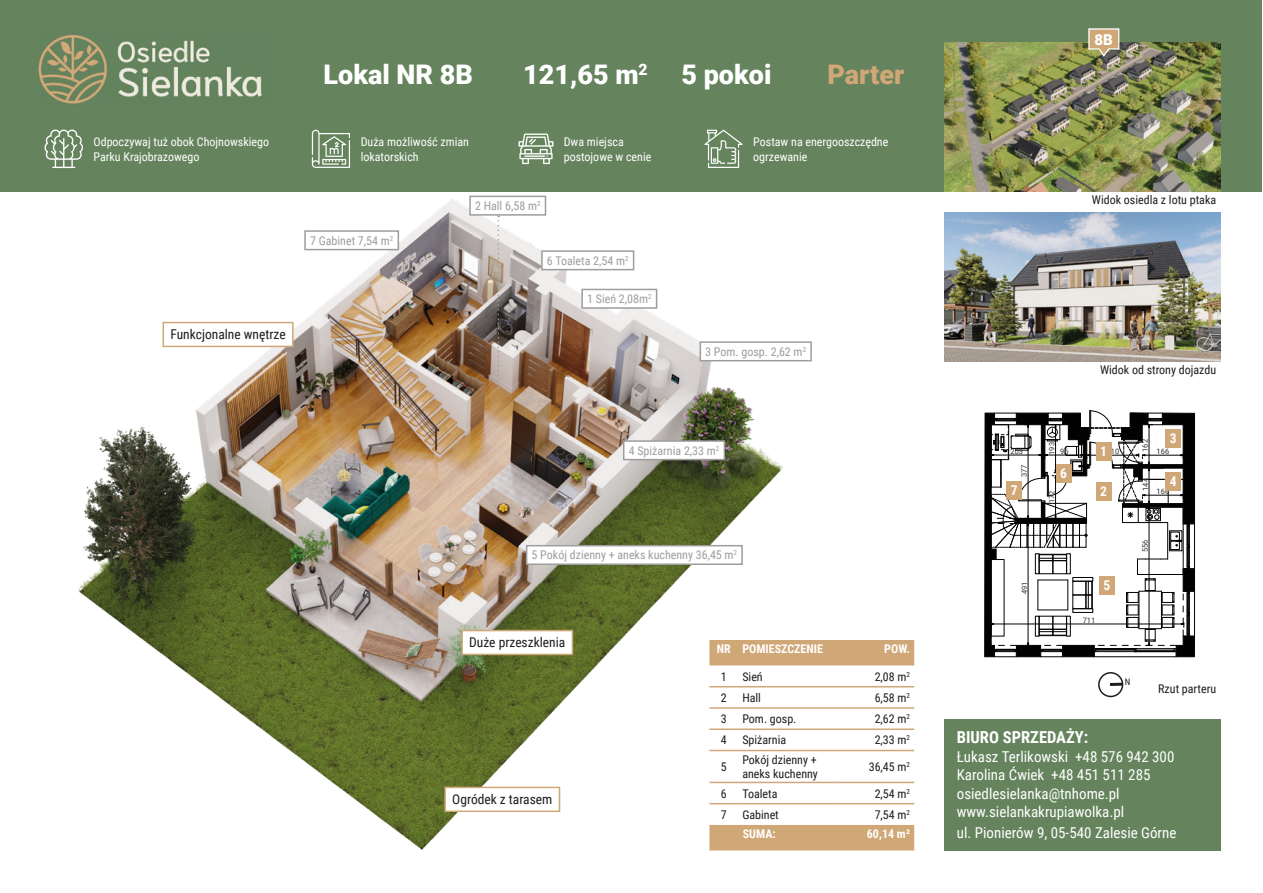
<style>
.page{position:relative;width:1263px;height:893px;background:#fff}
.page>*{position:absolute;margin:0;border:0;box-sizing:border-box;transform-origin:0 0}
.t1{font:900 27px "Roboto";color:#fff}
.t2{font:900 27px "Roboto";color:#d0a777}
.t3{font:700 16.5px "Roboto Condensed";color:#fff}
.t4{font:15px/18.6px "Roboto Condensed";color:#fff}
.pinezki_rzut_z_lotu_ptaka{font:900 15px "Roboto";color:#fff}
.t5{font:13.5px "Roboto Condensed";color:#1d1d1b}
.t6{font:700 13.5px "Roboto Condensed";color:#fff}
.t7{font:12px/14.4px "Roboto Condensed";color:#1d1d1b}
.t8{font:12px/14.4px "Roboto Condensed";color:#fff}
.t9{font:12px "Roboto Condensed";color:#9d9d9d}
.t10{font:700 12px "Roboto Condensed";color:#fff}
.t11{font:9px "Roboto Condensed";color:#1d1d1b}
.t12{font:7.5px "Roboto";color:#333}
</style>
<div class="page">
<div style="left:1px;top:0;width:1261px;height:191px;background:#65835d"></div>
<img style="left:944px;top:213px;width:276px;height:148px">
<img style="left:944px;top:43px;width:276px;height:148px">
<img style="left:78px;top:198px;width:714px;height:652px">
<svg style="left:984px;top:410px;width:211px;height:247px"></svg>
<div style="left:944px;top:719px;width:276px;height:131px;background:#65835d"></div>
<svg style="left:312px;top:130px;width:38px;height:38px"></svg>
<svg style="left:45px;top:129px;width:38px;height:39px"></svg>
<svg style="left:704px;top:130px;width:39px;height:38px"></svg>
<svg style="left:519px;top:134px;width:34px;height:30px"></svg>
<div style="left:1098px;top:672px;width:26px;height:25px;border:2px solid #1d1d1b;border-radius:50%"></div>
<svg style="left:1110px;top:683px;width:13px;height:3px"></svg>
<div style="left:1096px;top:443px;width:15px;height:18px;background:#d0a777"></div>
<div style="left:1096px;top:483px;width:15px;height:18px;background:#d0a777"></div>
<div style="left:1165px;top:429px;width:16px;height:18px;background:#d0a777"></div>
<div style="left:1056px;top:464px;width:15px;height:19px;background:#d0a777"></div>
<div style="left:1099px;top:576px;width:15px;height:18px;background:#d0a777"></div>
<div style="left:1165px;top:473px;width:16px;height:18px;background:#d0a777"></div>
<div style="left:527px;top:546px;width:215px;height:18px;background:#fff"></div>
<div style="left:526px;top:545px;width:217px;height:20px;border:2px solid #9d9d9d"></div>
<div style="left:445px;top:787px;width:114px;height:24px;background:#fff"></div>
<div style="left:444px;top:787px;width:116px;height:25px;border:2px solid #d0a777"></div>
<div style="left:624px;top:441px;width:100px;height:19px;background:#fff"></div>
<div style="left:623px;top:440px;width:102px;height:20px;border:2px solid #9d9d9d"></div>
<div style="left:542px;top:251px;width:92px;height:19px;background:#fff"></div>
<div style="left:541px;top:250px;width:93px;height:20px;border:2px solid #9d9d9d"></div>
<div style="left:582px;top:289px;width:75px;height:19px;background:#fff"></div>
<div style="left:581px;top:289px;width:76px;height:20px;border:2px solid #9d9d9d"></div>
<div style="left:470px;top:196px;width:75px;height:19px;background:#fff"></div>
<div style="left:469px;top:196px;width:77px;height:20px;border:2px solid #9d9d9d"></div>
<div style="left:700px;top:342px;width:111px;height:19px;background:#fff"></div>
<div style="left:699px;top:341px;width:113px;height:20px;border:2px solid #9d9d9d"></div>
<svg style="left:497px;top:216px;width:2px;height:173px"></svg>
<div style="left:305px;top:231px;width:93px;height:19px;background:#fff"></div>
<div style="left:304px;top:230px;width:95px;height:20px;border:2px solid #9d9d9d"></div>
<div style="left:1006px;top:482px;width:16px;height:18px;background:#d0a777"></div>
<div style="left:462px;top:631px;width:110px;height:23px;background:#fff"></div>
<div style="left:461px;top:630px;width:112px;height:25px;border:2px solid #d0a777"></div>
<div style="left:163px;top:323px;width:130px;height:23px;background:#fff"></div>
<div style="left:163px;top:322px;width:131px;height:25px;border:2px solid #d0a777"></div>
<svg style="left:709px;top:640px;width:205px;height:210px"></svg>
<hr style="left:738px;top:803px;width:100px;height:1px;background:#d0a777">
<hr style="left:838px;top:803px;width:76px;height:1px;background:#d0a777">
<img style="left:38px;top:35px;width:224px;height:69px">
<svg style="left:1088px;top:28px;width:32px;height:30px"></svg>
<p class="t1" style="left:324px;top:55px;width:151px">Lokal NR 8B</p>
<h1 class="t1" style="left:523px;top:55px;width:250px">121,65 m<sup>2</sup> 5 pokoi</h1>
<h1 class="t2" style="left:827px;top:55px;width:78px">Parter</h1>
<p class="t8" style="left:94px;top:134px;width:177px">Odpoczywaj tuż obok Chojnowskiego<br>Parku Krajobrazowego</p>
<p class="t8" style="left:753px;top:134px;width:137px">Postaw na energooszczędne ogrzewanie</p>
<p class="t8" style="left:361px;top:134px;width:110px">Duża możliwość zmian lokatorskich</p>
<p class="t8" style="left:564px;top:134px;width:89px">Dwa miejsca postojowe w cenie</p>
<p class="t9" style="left:310px;top:232px;width:85px">7 Gabinet 7,54 m<sup>2</sup></p>
<p class="t5" style="left:170px;top:325px;width:117px">Funkcjonalne wnętrze</p>
<p class="t9" style="left:475px;top:197px;width:67px">2 Hall 6,58 m<sup>2</sup></p>
<p class="t9" style="left:547px;top:252px;width:83px">6 Toaleta 2,54 m<sup>2</sup></p>
<p class="t9" style="left:587px;top:290px;width:66px">1 Sień 2,08m<sup>2</sup></p>
<p class="t9" style="left:705px;top:343px;width:102px">3 Pom. gosp. 2,62 m<sup>2</sup></p>
<p class="t9" style="left:629px;top:442px;width:92px">4 Spiżarnia 2,33 m<sup>2</sup></p>
<p class="t9" style="left:532px;top:547px;width:207px">5 Pokój dzienny + aneks kuchenny 36,45 m<sup>2</sup></p>
<p class="t5" style="left:469px;top:633px;width:98px">Duże przeszklenia</p>
<p class="t5" style="left:452px;top:790px;width:102px">Ogródek z tarasem</p>
<p class="t10" style="left:717px;top:640px;width:108px">NR POMIESZCZENIE</p>
<p class="t10" style="left:884px;top:640px;width:27px">POW.</p>
<p class="t7" style="left:721px;top:669px;width:7px">1</p>
<p class="t7" style="left:742px;top:669px;width:22px">Sień</p>
<p class="t7" style="left:875px;top:669px;width:37px">2,08 m<sup>2</sup></p>
<p class="t7" style="left:721px;top:690px;width:7px">2</p>
<p class="t7" style="left:742px;top:690px;width:20px">Hall</p>
<p class="t7" style="left:875px;top:690px;width:37px">6,58 m<sup>2</sup></p>
<p class="t7" style="left:721px;top:711px;width:7px">3</p>
<p class="t7" style="left:742px;top:711px;width:56px">Pom. gosp.</p>
<p class="t7" style="left:875px;top:711px;width:37px">2,62 m<sup>2</sup></p>
<p class="t7" style="left:721px;top:732px;width:7px">4</p>
<p class="t7" style="left:742px;top:732px;width:45px">Spiżarnia</p>
<p class="t7" style="left:875px;top:732px;width:37px">2,33 m<sup>2</sup></p>
<p class="t7" style="left:721px;top:759px;width:7px">5</p>
<p class="t7" style="left:742px;top:752px;width:77px">Pokój dzienny + aneks kuchenny</p>
<p class="t7" style="left:869px;top:759px;width:43px">36,45 m<sup>2</sup></p>
<p class="t7" style="left:721px;top:786px;width:7px">6</p>
<p class="t7" style="left:742px;top:786px;width:37px">Toaleta</p>
<p class="t7" style="left:875px;top:786px;width:37px">2,54 m<sup>2</sup></p>
<p class="t7" style="left:721px;top:807px;width:7px">7</p>
<p class="t7" style="left:742px;top:807px;width:38px">Gabinet</p>
<p class="t7" style="left:875px;top:807px;width:37px">7,54 m<sup>2</sup></p>
<p class="t10" style="left:743px;top:825px;width:34px">SUMA:</p>
<p class="t10" style="left:867px;top:825px;width:45px">60,14 m2</p>
<p class="pinezki_rzut_z_lotu_ptaka" style="left:1094px;top:29px;width:20px">8B</p>
<p class="t7" style="left:1092px;top:192px;width:126px">Widok osiedla z lotu ptaka</p>
<p class="t7" style="left:1100px;top:362px;width:118px">Widok od strony dojazdu</p>
<p class="t6" style="left:1170px;top:429px;width:8px">3</p>
<p class="t12" style="left:1140px;top:452px;width:14px;rotate:-90deg">162</p>
<p class="t12" style="left:1046px;top:455px;width:14px;rotate:-90deg">193</p>
<p class="t6" style="left:1100px;top:442px;width:8px">1</p>
<p class="t6" style="left:1100px;top:482px;width:8px">2</p>
<p class="t12" style="left:1010px;top:446px;width:14px">203</p>
<p class="t12" style="left:1060px;top:446px;width:10px">96</p>
<p class="t12" style="left:1107px;top:446px;width:14px">210</p>
<p class="t12" style="left:1156px;top:446px;width:14px">166</p>
<p class="t12" style="left:1019px;top:477px;width:14px;rotate:-90deg">377</p>
<p class="t6" style="left:1060px;top:464px;width:8px">6</p>
<p class="t6" style="left:1170px;top:472px;width:8px">4</p>
<p class="t12" style="left:1140px;top:491px;width:14px;rotate:-90deg">144</p>
<p class="t6" style="left:1011px;top:481px;width:8px">7</p>
<p class="t12" style="left:1156px;top:486px;width:14px">166</p>
<p class="t12" style="left:1047px;top:503px;width:14px;rotate:-90deg">172</p>
<p class="t12" style="left:1019px;top:594px;width:14px;rotate:-90deg">491</p>
<p class="t6" style="left:1103px;top:576px;width:8px">5</p>
<p class="t12" style="left:1083px;top:615px;width:14px">711</p>
<p class="t12" style="left:1140px;top:552px;width:14px;rotate:-90deg">556</p>
<p class="t11" style="left:1125px;top:675px;width:7px">N</p>
<p class="t7" style="left:1158px;top:681px;width:59px">Rzut parteru</p>
<h2 class="t3" style="left:957px;top:726px;width:133px">BIURO SPRZEDAŻY:</h2>
<p class="t4" style="left:957px;top:746px;width:219px">Łukasz Terlikowski +48 576 942 300<br>Karolina Ćwiek +48 451 511 285 osiedlesielanka@tnhome.pl www.sielankakrupiawolka.pl</p>
<p class="t4" style="left:957px;top:822px;width:221px">ul. Pionierów 9, 05-540 Zalesie Górne</p>
</div>
